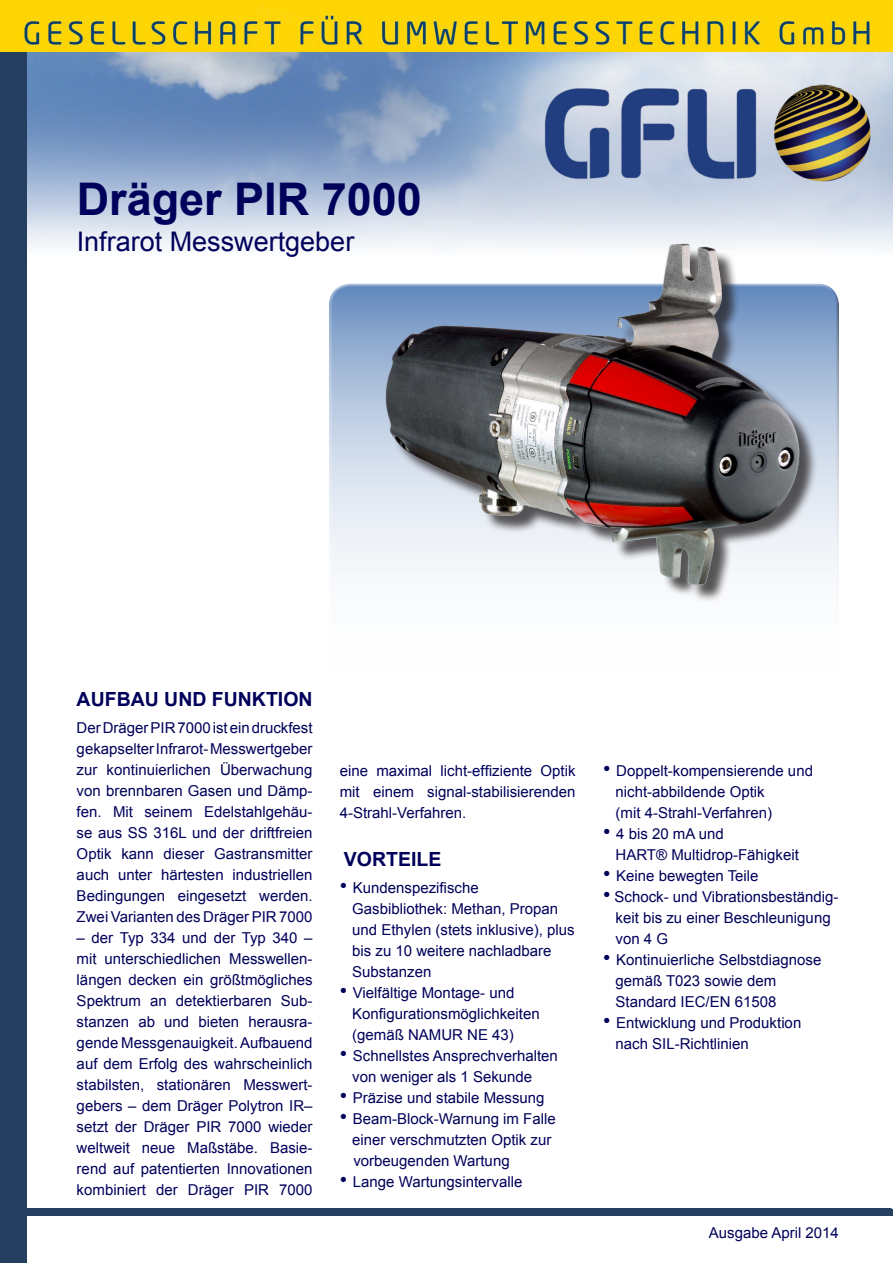
<style>
.page{position:relative;width:893px;height:1263px;background:#fff}
.page>*{position:absolute;margin:0;border:0;box-sizing:border-box;transform-origin:0 0}
.t1{font:700 45px "Arial";color:#00015a}
.t2{font:27px "Arial";color:#00015a}
.t3{font:700 19.5px "Arial";color:#00015a}
.t4{font:15px/21px "Arial";color:#00015a;text-align:justify}
.s1{font-size:21px}
</style>
<div class="page">
<img style="left:27px;top:51px;width:866px;height:1158px">
<div style="left:0;top:51px;width:27px;height:1212px;background:#243f60"></div>
<div style="left:0;top:1209px;width:892px;height:7px;background:#243f60"></div>
<img style="left:0;top:0;width:893px;height:51px">
<div style="left:327px;top:282px;width:512px;height:428px;background:#231f20;opacity:.75"></div>
<div style="left:387px;top:246px;width:506px;height:419px;background:#fdfefe"></div>
<img style="left:351px;top:215px;width:504px;height:396px">
<p class="t1" style="left:77px;top:169px;width:347px">Dräger PIR 7000</p>
<p class="t2" style="left:77px;top:223px;width:279px">Infrarot Messwertgeber</p>
<p class="t3" style="left:77px;top:686px;width:237px">AUFBAU UND FUNKTION</p>
<p class="t4" style="left:77px;top:717px;width:237px">Der Dräger PIR 7000 ist ein druckfest gekapselter Infrarot- Messwertgeber zur kontinuierlichen Überwachung von brennbaren Gasen und Dämp&shy;fen. Mit seinem Edelstahlgehäu&shy;se aus SS 316L und der driftfreien Optik kann dieser Gastransmitter auch unter härtesten industriellen Bedingungen eingesetzt werden.</p>
<p class="t4" style="left:77px;top:906px;width:237px">Zwei Varianten des Dräger PIR 7000</p>
<p class="t4" style="left:77px;top:927px;width:237px">– der Typ 334 und der Typ 340 – mit unterschiedlichen Messwellen&shy;längen decken ein größtmögliches Spektrum an detektierbaren Sub&shy;stanzen ab und bieten herausra&shy;gende Messgenauigkeit. Aufbauend auf dem Erfolg des wahrscheinlich stabilsten, stationären Messwert&shy;gebers – dem Dräger Polytron IR– setzt der Dräger PIR 7000 wieder weltweit neue Maßstäbe. Basie&shy;rend auf patentierten Innovationen kombiniert der Dräger PIR 7000</p>
<p class="t4" style="left:340px;top:760px;width:237px">eine maximal licht-effiziente Optik mit einem signal-stabilisierenden 4-Strahl-Verfahren.</p>
<p class="t3" style="left:344px;top:846px;width:99px">VORTEILE</p>
<p class="t4" style="left:340px;top:877px;width:141px"><span class="s1">•</span> Kundenspezifische</p>
<p class="t4" style="left:352px;top:898px;width:207px">Gasbibliothek: Methan, Propan</p>
<p class="t4" style="left:352px;top:919px;width:224px">und Ethylen (stets inklusive), plus</p>
<p class="t4" style="left:352px;top:940px;width:201px">bis zu 10 weitere nachladbare</p>
<p class="t4" style="left:352px;top:961px;width:81px">Substanzen</p>
<p class="t4" style="left:340px;top:982px;width:176px"><span class="s1">•</span> Vielfältige Montage- und</p>
<p class="t4" style="left:352px;top:1003px;width:189px">Konfigurationsmöglichkeiten</p>
<p class="t4" style="left:352px;top:1024px;width:163px">(gemäß NAMUR NE 43)</p>
<p class="t4" style="left:340px;top:1045px;width:220px"><span class="s1">•</span> Schnellstes Ansprechverhalten</p>
<p class="t4" style="left:352px;top:1066px;width:182px">von weniger als 1 Sekunde</p>
<p class="t4" style="left:340px;top:1087px;width:206px"><span class="s1">•</span> Präzise und stabile Messung</p>
<p class="t4" style="left:340px;top:1108px;width:218px"><span class="s1">•</span> Beam-Block-Warnung im Falle</p>
<p class="t4" style="left:352px;top:1129px;width:201px">einer verschmutzten Optik zur</p>
<p class="t4" style="left:353px;top:1150px;width:158px">vorbeugenden Wartung</p>
<p class="t4" style="left:340px;top:1171px;width:184px"><span class="s1">•</span> Lange Wartungsintervalle</p>
<p class="t4" style="left:603px;top:760px;width:211px"><span class="s1">•</span> Doppelt-kompensierende und</p>
<p class="t4" style="left:616px;top:781px;width:151px">nicht-abbildende Optik</p>
<p class="t4" style="left:616px;top:802px;width:158px">(mit 4-Strahl-Verfahren)</p>
<p class="t4" style="left:603px;top:823px;width:122px"><span class="s1">•</span> 4 bis 20 mA und</p>
<p class="t4" style="left:616px;top:844px;width:185px">HART® Multidrop-Fähigkeit</p>
<p class="t4" style="left:603px;top:865px;width:157px"><span class="s1">•</span> Keine bewegten Teile</p>
<p class="t4" style="left:603px;top:886px;width:237px"><span class="s1">•</span> Schock- und Vibrationsbeständig-</p>
<p class="t4" style="left:616px;top:907px;width:217px">keit bis zu einer Beschleunigung</p>
<p class="t4" style="left:616px;top:928px;width:54px">von 4 G</p>
<p class="t4" style="left:603px;top:949px;width:220px"><span class="s1">•</span> Kontinuierliche Selbstdiagnose</p>
<p class="t4" style="left:616px;top:970px;width:162px">gemäß T023 sowie dem</p>
<p class="t4" style="left:616px;top:991px;width:162px">Standard IEC/EN 61508</p>
<p class="t4" style="left:603px;top:1012px;width:200px"><span class="s1">•</span> Entwicklung und Produktion</p>
<p class="t4" style="left:616px;top:1033px;width:135px">nach SIL-Richtlinien</p>
<p class="t4" style="left:709px;top:1222px;width:132px">Ausgabe April 2014</p>
</div>
